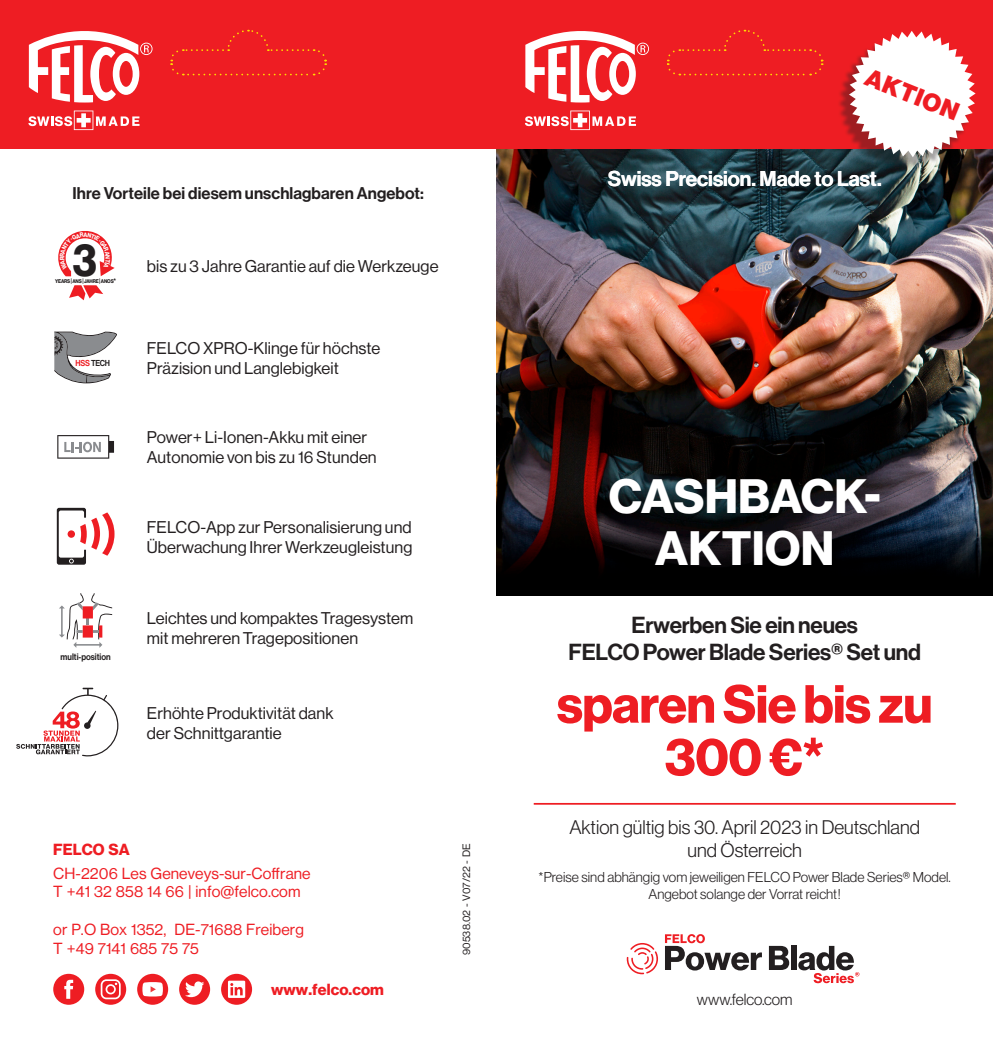
<style>
.page{position:relative;width:993px;height:1042px;background:#fff}
.page>*{position:absolute;margin:0;border:0;box-sizing:border-box;transform-origin:0 0}
.Titre{font:52.5px "N Haas Grotesk DS Pro 75 Bd";letter-spacing:-.01em;color:#ee1d23}
.Titre-2{font:47.25px/52.5px "N Haas Grotesk DS Pro 75 Bd";letter-spacing:.005em;color:#fff;text-align:center}
.t1{font:45.85px "N Haas Grotesk DS Pro 75 Bd";color:#231f20;scale:.88 1}
.Txt{font:24.5px "N Haas Grotesk DS Pro 95 Blk";color:#ee1d23}
.Titre-3{font:22.75px/27.3px "N Haas Grotesk DS Pro 65 Md";letter-spacing:-.01em;color:#231f20;text-align:center}
.t2{font:21px "N Haas Grotesk DS Pro 65 Md";color:#fff}
.Titre-4{font:19.25px/23.1px "N Haas Grotesk DS Pro 45 Lt";color:#231f20;text-align:center}
.Txt-2{font:16.62px/19.9px "N Haas Grotesk DS Pro 55 Rg";letter-spacing:.005em;color:#231f20}
.Txt-3{font:16.62px "N Haas Grotesk DS Pro 65 Md";letter-spacing:.005em;color:#231f20}
.Adresse{font:15.75px/18.9px "N Haas Grotesk DS Pro 55 Rg";letter-spacing:.005em;color:#ee1d23}
.Adresse-2{font:15.75px "N Haas Grotesk DS Pro 75 Bd";letter-spacing:.005em;color:#ee1d23}
.Txt-4{font:15.75px "N Haas Grotesk DS Pro 45 Lt";color:#231f20}
.Titre-5{font:14px/16.8px "N Haas Grotesk DS Pro 45 Lt";color:#231f20;text-align:center}
.Adresse-3{font:10.5px "N Haas Grotesk DS Pro 55 Rg";letter-spacing:.005em;color:#231f20}
.t3{font:9.28px "N Haas Grotesk DS Pro 65 Md";color:#231f20;scale:.9 1}
.t4{font:8.4px "N Haas Grotesk DS Pro 65 Md";letter-spacing:-.03em;color:#231f20;scale:.9 1}
.t5{font:5.25px "N Haas Grotesk DS Pro 75 Bd";letter-spacing:-.03em;color:#231f20;scale:.9 1}
.s1{font-size:6.12px}
.s2{font-size:6.65px}
.s3{color:#ee1d23}
</style>
<div class="page">
<img style="left:496px;top:149px;width:496px;height:113px">
<img style="left:496px;top:262px;width:496px;height:333px">
<div style="left:53px;top:974px;width:31px;height:31px;background:#ee1d23;border-radius:50%"></div>
<svg style="left:64px;top:980px;width:9px;height:19px"></svg>
<div style="left:95px;top:974px;width:31px;height:31px;background:#ee1d23;border-radius:50%"></div>
<svg style="left:101px;top:979px;width:20px;height:20px"></svg>
<div style="left:137px;top:974px;width:31px;height:31px;background:#ee1d23;border-radius:50%"></div>
<svg style="left:142px;top:982px;width:21px;height:14px"></svg>
<div style="left:179px;top:974px;width:31px;height:31px;background:#ee1d23;border-radius:50%"></div>
<svg style="left:185px;top:981px;width:19px;height:16px"></svg>
<div style="left:221px;top:974px;width:31px;height:31px;background:#ee1d23;border-radius:50%"></div>
<svg style="left:228px;top:980px;width:17px;height:18px"></svg>
<div style="left:0;top:0;width:992px;height:149px;background:#ee1d23"></div>
<div style="left:836px;top:35px;width:137px;height:136px;background:#231f20;opacity:.4"></div>
<svg style="left:848px;top:31px;width:127px;height:126px"></svg>
<svg style="left:626px;top:943px;width:31px;height:31px"></svg>
<svg style="left:665px;top:934px;width:96px;height:36px"></svg>
<svg style="left:768px;top:946px;width:21px;height:24px"></svg>
<div style="left:790px;top:946px;width:6px;height:24px;background:#231f20"></div>
<svg style="left:798px;top:946px;width:61px;height:37px"></svg>
<svg style="left:525px;top:31px;width:123px;height:72px"></svg>
<svg style="left:525px;top:111px;width:110px;height:19px"></svg>
<svg style="left:29px;top:31px;width:123px;height:72px"></svg>
<svg style="left:28px;top:111px;width:111px;height:19px"></svg>
<hr style="left:533px;top:803px;width:422px;height:1px;background:#ee1d23">
<svg style="left:69px;top:285px;width:34px;height:15px"></svg>
<svg style="left:54px;top:331px;width:63px;height:52px"></svg>
<svg style="left:57px;top:435px;width:57px;height:24px"></svg>
<svg style="left:57px;top:508px;width:57px;height:57px"></svg>
<svg style="left:59px;top:593px;width:53px;height:55px"></svg>
<svg style="left:16px;top:688px;width:102px;height:68px"></svg>
<svg style="left:667px;top:29px;width:156px;height:47px"></svg>
<svg style="left:170px;top:29px;width:157px;height:47px"></svg>
<svg style="left:58px;top:231px;width:57px;height:45px"></svg>
<p class="Txt-3" style="left:72px;top:183px;width:353px">Ihre Vorteile bei diesem unschlagbaren Angebot:</p>
<p class="t1" style="left:73px;top:233px;width:29px">3</p>
<p class="t5" style="left:55px;top:278px;width:69px">YEARS <span class="s1">|</span> ANS <span class="s1">|</span>JAHRE <span class="s1">|</span> ANOS<span class="s2">*</span></p>
<p class="t4" style="left:76px;top:359px;width:40px"><span class="s3">HSS</span> TECH</p>
<p class="t3" style="left:61px;top:651px;width:57px">multi-position</p>
<p class="Txt-2" style="left:147px;top:256px;width:293px">bis zu 3 Jahre Garantie auf die Werkzeuge</p>
<p class="Txt-2" style="left:147px;top:338px;width:235px">FELCO XPRO-Klinge für höchste<br>Präzision und Langlebigkeit</p>
<p class="Txt-2" style="left:147px;top:428px;width:231px">Power+ Li-Ionen-Akku mit einer<br>Autonomie von bis zu 16 Stunden</p>
<p class="Txt-2" style="left:147px;top:517px;width:267px">FELCO-App zur Personalisierung und<br>Überwachung Ihrer Werkzeugleistung</p>
<p class="Txt-2" style="left:147px;top:608px;width:268px">Leichtes und kompaktes Tragesystem mit mehreren Tragepositionen</p>
<p class="Txt-2" style="left:147px;top:703px;width:188px">Erhöhte Produktivität dank der Schnittgarantie</p>
<p class="Adresse-2" style="left:53px;top:840px;width:78px">FELCO SA</p>
<p class="Adresse" style="left:53px;top:863px;width:259px">CH-2206 Les Geneveys-sur-Coffrane<br>T +41 32 858 14 66 | info@felco.com</p>
<p class="Adresse" style="left:53px;top:920px;width:252px">or P.O Box 1352, DE-71688 Freiberg<br>T +49 7141 685 75 75</p>
<p class="Adresse-2" style="left:271px;top:980px;width:114px">www.felco.com</p>
<p class="Adresse-3" style="left:460px;top:955px;width:113px;rotate:-90deg">90538.02 - V07/22 - DE</p>
<p class="Txt" style="left:871px;top:63px;width:100px;rotate:22deg">AKTION</p>
<p class="t2" style="left:607px;top:166px;width:275px">Swiss Precision. Made to Last.</p>
<p class="Titre-2" style="left:608px;top:471px;width:273px">CASHBACK-<br>AKTION</p>
<p class="Titre-3" style="left:568px;top:611px;width:354px">Erwerben Sie ein neues<br>FELCO Power Blade Series® Set und</p>
<p class="Titre" style="left:556px;top:673px;width:377px">sparen Sie bis zu</p>
<p class="Titre" style="left:664px;top:726px;width:161px">300 €*</p>
<p class="Titre-4" style="left:569px;top:815px;width:352px">Aktion gültig bis 30. April 2023 in Deutschland und Österreich</p>
<p class="Titre-5" style="left:538px;top:869px;width:413px">*Preise sind abhängig vom jeweiligen FELCO Power Blade Series® Model.<br>Angebot solange der Vorrat reicht !</p>
<p class="Txt-4" style="left:696px;top:990px;width:97px">www.felco.com</p>
</div>
